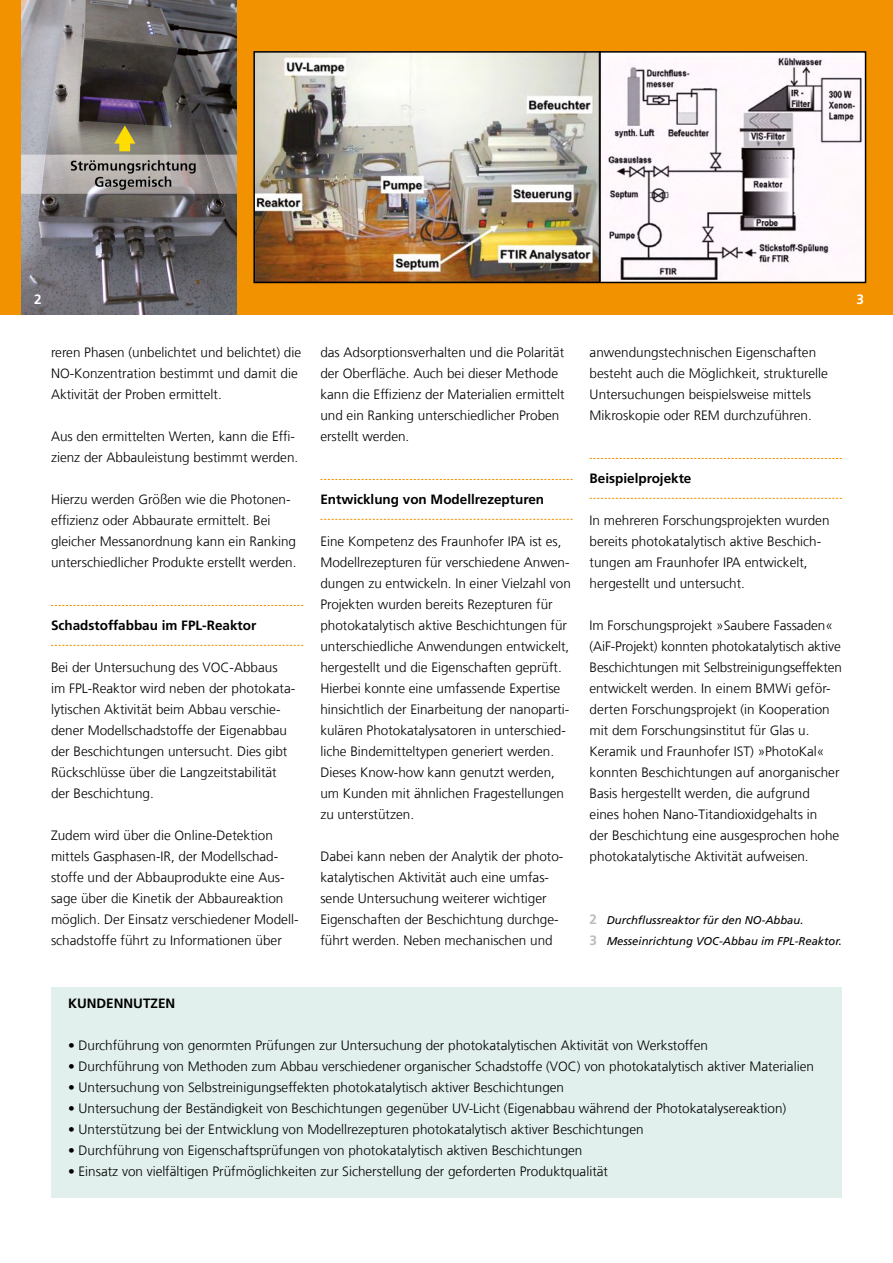
<style>
.page{position:relative;width:893px;height:1263px;background:#fff}
.page>*{position:absolute;margin:0;border:0;box-sizing:border-box;transform-origin:0 0}
._06_Fließtext_45{font:300 13.5px/21px "Frutiger LT Com";color:#000}
._07_Zwischenüberschr{font:700 13.5px "Frutiger LT Com";color:#000}
.t1{font:700 13.5px "Frutiger LT Com";color:#fff}
.t2{font:italic 11.25px "Frutiger LT Com";color:#000}
.s1{font-weight:700;font-style:normal;font-size:13.5px;color:#bcbcbc}
</style>
<div class="page">
<div style="left:0;top:0;width:893px;height:315px;background:#f39200"></div>
<svg style="left:51px;top:605px;width:252px;height:1px"></svg>
<svg style="left:51px;top:645px;width:252px;height:1px"></svg>
<svg style="left:590px;top:458px;width:252px;height:1px"></svg>
<svg style="left:590px;top:498px;width:252px;height:1px"></svg>
<svg style="left:320px;top:479px;width:253px;height:1px"></svg>
<svg style="left:320px;top:519px;width:253px;height:1px"></svg>
<img style="left:21px;top:0;width:215px;height:315px">
<img style="left:256px;top:54px;width:607px;height:226px">
<div style="left:253px;top:51px;width:613px;height:232px;border:2px solid #000"></div>
<div style="left:51px;top:987px;width:791px;height:210px;background:#e1f0ec"></div>
<p class="t1" style="left:34px;top:292px;width:9px">2</p>
<p class="_06_Fließtext_45" style="left:51px;top:342px;width:252px">reren Phasen (unbelichtet und belichtet) die<br>NO-Konzentration bestimmt und damit die<br>Aktivität der Proben ermittelt.</p>
<p class="_06_Fließtext_45" style="left:51px;top:426px;width:249px">Aus den ermittelten Werten, kann die Effi&shy;zienz der Abbauleistung bestimmt werden.</p>
<p class="_06_Fließtext_45" style="left:51px;top:489px;width:247px">Hierzu werden Größen wie die Photonen&shy;effizienz oder Abbaurate ermittelt. Bei gleicher Messanordnung kann ein Ranking unterschiedlicher Produkte erstellt werden.</p>
<p class="_07_Zwischenüberschr" style="left:51px;top:617px;width:207px">Schadstoffabbau im FPL-Reaktor</p>
<p class="_06_Fließtext_45" style="left:51px;top:657px;width:246px">Bei der Untersuchung des VOC-Abbaus<br>im FPL-Reaktor wird neben der photokata&shy;lytischen Aktivität beim Abbau verschie&shy;dener Modellschadstoffe der Eigenabbau der Beschichtungen untersucht. Dies gibt Rückschlüsse über die Langzeitstabilität der Beschichtung.</p>
<p class="_06_Fließtext_45" style="left:51px;top:825px;width:249px">Zudem wird über die Online-Detektion mittels Gasphasen-IR, der Modellschad&shy;stoffe und der Abbauprodukte eine Aus&shy;sage über die Kinetik der Abbaureaktion möglich. Der Einsatz verschiedener Modell&shy;schadstoffe führt zu Informationen über</p>
<p class="_06_Fließtext_45" style="left:320px;top:342px;width:246px">das Adsorptionsverhalten und die Polarität der Oberfläche. Auch bei dieser Methode kann die Effizienz der Materialien ermittelt und ein Ranking unterschiedlicher Proben erstellt werden.</p>
<p class="_07_Zwischenüberschr" style="left:320px;top:491px;width:225px">Entwicklung von Modellrezepturen</p>
<p class="_06_Fließtext_45" style="left:320px;top:531px;width:252px">Eine Kompetenz des Fraunhofer IPA ist es, Modellrezepturen für verschiedene Anwen&shy;dungen zu entwickeln. In einer Vielzahl von Projekten wurden bereits Rezepturen für photokatalytisch aktive Beschichtungen für unterschiedliche Anwendungen entwickelt, hergestellt und die Eigenschaften geprüft.<br>Hierbei konnte eine umfassende Expertise hinsichtlich der Einarbeitung der nanoparti&shy;kulären Photokatalysatoren in unterschied&shy;liche Bindemitteltypen generiert werden.<br>Dieses Know-how kann genutzt werden, um Kunden mit ähnlichen Fragestellungen zu unterstützen.</p>
<p class="_06_Fließtext_45" style="left:320px;top:846px;width:245px">Dabei kann neben der Analytik der photo&shy;katalytischen Aktivität auch eine umfas&shy;sende Untersuchung weiterer wichtiger Eigenschaften der Beschichtung durchge&shy;führt werden. Neben mechanischen und</p>
<p class="_06_Fließtext_45" style="left:590px;top:342px;width:240px">anwendungstechnischen Eigenschaften besteht auch die Möglichkeit, strukturelle Untersuchungen beispielsweise mittels Mikroskopie oder REM durchzuführen.</p>
<p class="t1" style="left:856px;top:292px;width:9px">3</p>
<p class="_07_Zwischenüberschr" style="left:590px;top:470px;width:103px">Beispielprojekte</p>
<p class="_06_Fließtext_45" style="left:590px;top:510px;width:241px">In mehreren Forschungsprojekten wurden bereits photokatalytisch aktive Beschich&shy;tungen am Fraunhofer IPA entwickelt, hergestellt und untersucht.</p>
<p class="_06_Fließtext_45" style="left:590px;top:615px;width:254px">Im Forschungsprojekt »Saubere Fassaden« (AiF-Projekt) konnten photokatalytisch aktive Beschichtungen mit Selbstreinigungseffekten entwickelt werden. In einem BMWi geför&shy;derten Forschungsprojekt (in Kooperation mit dem Forschungsinstitut für Glas u.<br>Keramik und Fraunhofer IST) »PhotoKal« konnten Beschichtungen auf anorganischer Basis hergestellt werden, die aufgrund eines hohen Nano-Titandioxidgehalts in<br>der Beschichtung eine ausgesprochen hohe photokatalytische Aktivität aufweisen.</p>
<p class="t2" style="left:590px;top:914px;width:215px"><span class="s1">2</span> Durchflussreaktor für den NO-Abbau.</p>
<p class="t2" style="left:590px;top:935px;width:254px"><span class="s1">3</span> Messeinrichtung VOC-Abbau im FPL-Reaktor.</p>
<p class="_07_Zwischenüberschr" style="left:68px;top:995px;width:109px">KUNDENNUTZEN</p>
<p class="_06_Fließtext_45" style="left:68px;top:1035px;width:641px">• Durchführung von genormten Prüfungen zur Untersuchung der photokatalytischen Aktivität von Werkstoffen</p>
<p class="_06_Fließtext_45" style="left:68px;top:1056px;width:747px">• Durchführung von Methoden zum Abbau verschiedener organischer Schadstoffe (VOC) von photokatalytisch aktiver Materialien</p>
<p class="_06_Fließtext_45" style="left:68px;top:1077px;width:498px">• Untersuchung von Selbstreinigungseffekten photokatalytisch aktiver Beschichtungen</p>
<p class="_06_Fließtext_45" style="left:68px;top:1098px;width:720px">• Untersuchung der Beständigkeit von Beschichtungen gegenüber UV-Licht (Eigenabbau während der Photokatalysereaktion)</p>
<p class="_06_Fließtext_45" style="left:68px;top:1119px;width:577px">• Unterstützung bei der Entwicklung von Modellrezepturen photokatalytisch aktiver Beschichtungen</p>
<p class="_06_Fließtext_45" style="left:68px;top:1140px;width:516px">• Durchführung von Eigenschaftsprüfungen von photokatalytisch aktiven Beschichtungen</p>
<p class="_06_Fließtext_45" style="left:68px;top:1161px;width:542px">• Einsatz von vielfältigen Prüfmöglichkeiten zur Sicherstellung der geforderten Produktqualität</p>
</div>
